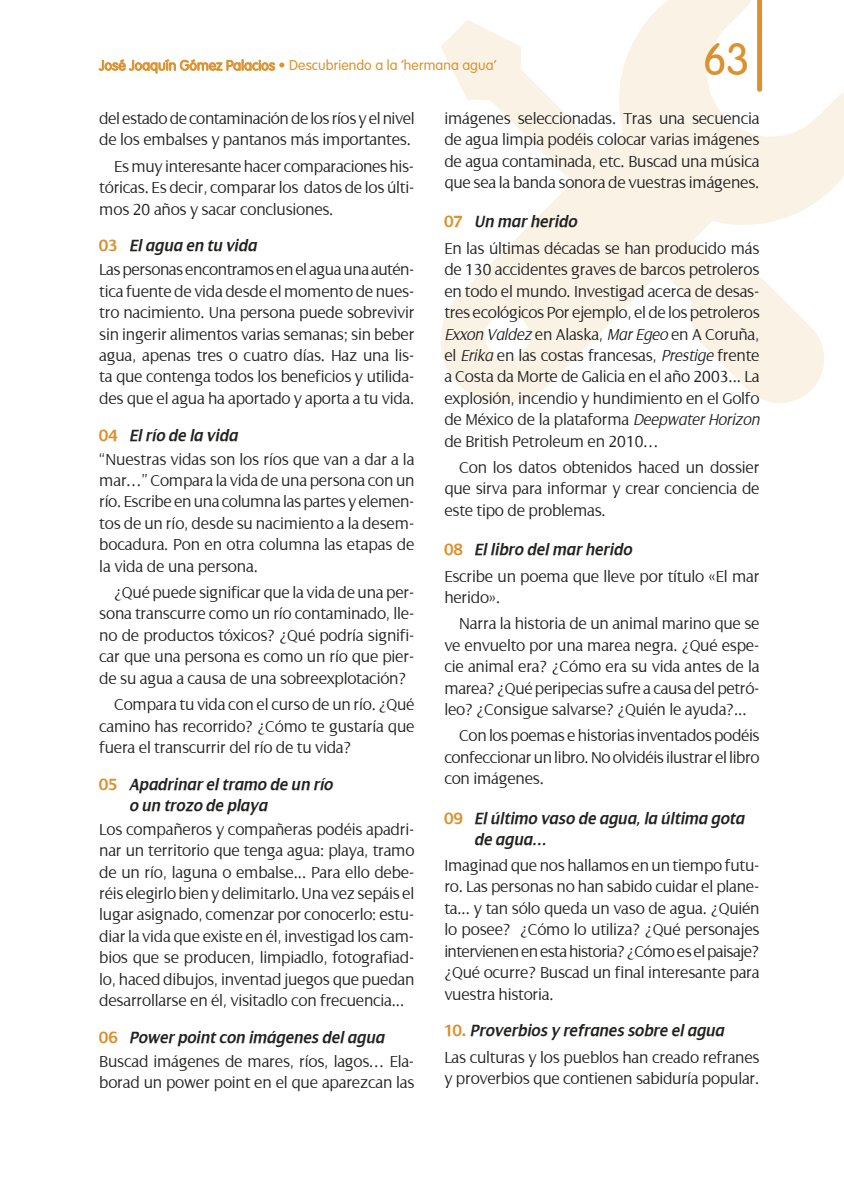
<style>
.page{position:relative;width:844px;height:1191px;background:#fff}
.page>*{position:absolute;margin:0;border:0;box-sizing:border-box;transform-origin:0 0}
.t1{font:300 45.5px "Vag";color:#db912f}
.t2{font:italic 600 17.5px/21px "Dialog";letter-spacing:.01em;color:#222221;scale:.95 1}
.t3{font:300 17.15px/21.3px "Dialog";letter-spacing:-.015em;color:#222221;text-align:justify}
.t4{font:300 14px "VAG Rounded Std";letter-spacing:.01em;color:#db912f}
.s1{font-weight:700;font-style:normal;color:#db912f}
.s2{font-style:italic}
</style>
<div class="page">
<svg style="left:441px;top:0;width:402px;height:403px;fill:#fbf2e6"></svg>
<svg style="left:756px;top:0;width:5px;height:92px"></svg>
<svg style="left:99px;top:59px;width:176px;height:15px"></svg>
<p class="t4" style="left:99px;top:57px;width:398px">José Joaquín Gómez Palacios • Descubriendo a la ‘hermana agua’</p>
<h1 class="t1" style="left:703px;top:34px;width:48px">63</h1>
<p class="t3" style="left:99px;top:108px;width:317px">del estado de contaminación de los ríos y el nivel de los embalses y pantanos más importantes.</p>
<p class="t3" style="left:99px;top:156px;width:317px;text-indent:15px">Es muy interesante hacer comparaciones his&shy;tóricas. Es decir, comparar los datos de los últi&shy;mos 20 años y sacar conclusiones.</p>
<p class="t2" style="left:99px;top:235px;width:167px"><span class="s1">03</span> El agua en tu vida</p>
<p class="t3" style="left:99px;top:259px;width:317px">Las personas encontramos en el agua una autén&shy;tica fuente de vida desde el momento de nues&shy;tro nacimiento. Una persona puede sobrevivir sin ingerir alimentos varias semanas; sin beber agua, apenas tres o cuatro días. Haz una lis&shy;ta que contenga todos los beneficios y utilida&shy;des que el agua ha aportado y aporta a tu vida.</p>
<p class="t2" style="left:99px;top:424px;width:147px"><span class="s1">04</span> El río de la vida</p>
<p class="t3" style="left:99px;top:448px;width:317px">“Nuestras vidas son los ríos que van a dar a la mar…” Compara la vida de una persona con un río. Escribe en una columna las partes y elemen&shy;tos de un río, desde su nacimiento a la desem&shy;bocadura. Pon en otra columna las etapas de la vida de una persona.</p>
<p class="t3" style="left:99px;top:582px;width:317px;text-indent:15px">¿Qué puede significar que la vida de una per&shy;sona transcurre como un río contaminado, lle&shy;no de productos tóxicos? ¿Qué podría signifi&shy;car que una persona es como un río que pier&shy;de su agua a causa de una sobreexplotación?</p>
<p class="t3" style="left:99px;top:694px;width:317px;text-indent:15px">Compara tu vida con el curso de un río. ¿Qué camino has recorrido? ¿Cómo te gustaría que fuera el transcurrir del río de tu vida?</p>
<p class="t2" style="left:129px;top:774px;width:216px;text-indent:-30px"><span class="s1">05</span> Apadrinar el tramo de un río o un trozo de playa</p>
<p class="t3" style="left:99px;top:818px;width:317px">Los compañeros y compañeras podéis apadri&shy;nar un territorio que tenga agua: playa, tramo de un río, laguna o embalse... Para ello debe&shy;réis elegirlo bien y delimitarlo. Una vez sepáis el lugar asignado, comenzar por conocerlo: estu&shy;diar la vida que existe en él, investigad los cam&shy;bios que se producen, limpiadlo, fotografiad&shy;lo, haced dibujos, inventad juegos que puedan desarrollarse en él, visitadlo con frecuencia...</p>
<p class="t2" style="left:99px;top:1027px;width:301px"><span class="s1">06</span> Power point con imágenes del agua</p>
<p class="t3" style="left:99px;top:1050px;width:317px">Buscad imágenes de mares, ríos, lagos… Ela&shy;borad un power point en el que aparezcan las</p>
<p class="t3" style="left:444px;top:108px;width:317px">imágenes seleccionadas. Tras una secuencia de agua limpia podéis colocar varias imágenes de agua contaminada, etc. Buscad una música que sea la banda sonora de vuestras imágenes.</p>
<p class="t2" style="left:444px;top:211px;width:141px"><span class="s1">07</span> Un mar herido</p>
<p class="t3" style="left:444px;top:238px;width:317px">En las últimas décadas se han producido más de 130 accidentes graves de barcos petroleros en todo el mundo. Investigad acerca de desas&shy;tres ecológicos Por ejemplo, el de los petroleros <span class="s2">Exxon Valdez</span> en Alaska, <span class="s2">Mar Egeo</span> en A Coruña, el <span class="s2">Erika</span> en las costas francesas, <span class="s2">Prestige</span> frente a Costa da Morte de Galicia en el año 2003... La explosión, incendio y hundimiento en el Golfo de México de la plataforma <span class="s2">Deepwater Horizon </span>de British Petroleum en 2010…</p>
<p class="t3" style="left:444px;top:457px;width:317px;text-indent:15px">Con los datos obtenidos haced un dossier que sirva para informar y crear conciencia de este tipo de problemas.</p>
<p class="t2" style="left:444px;top:539px;width:199px"><span class="s1">08</span> El libro del mar herido</p>
<p class="t3" style="left:444px;top:565px;width:317px">Escribe un poema que lleve por título «El mar herido».</p>
<p class="t3" style="left:444px;top:613px;width:317px;text-indent:15px">Narra la historia de un animal marino que se ve envuelto por una marea negra. ¿Qué espe&shy;cie animal era? ¿Cómo era su vida antes de la marea? ¿Qué peripecias sufre a causa del petró&shy;leo? ¿Consigue salvarse? ¿Quién le ayuda?...</p>
<p class="t3" style="left:444px;top:725px;width:317px;text-indent:15px">Con los poemas e historias inventados podéis confeccionar un libro. No olvidéis ilustrar el libro con imágenes.</p>
<p class="t2" style="left:474px;top:807px;width:286px;text-indent:-30px"><span class="s1">09</span> El último vaso de agua, la última gota de agua…</p>
<p class="t3" style="left:444px;top:855px;width:317px">Imaginad que nos hallamos en un tiempo futu&shy;ro. Las personas no han sabido cuidar el plane&shy;ta... y tan sólo queda un vaso de agua. ¿Quién lo posee? ¿Cómo lo utiliza? ¿Qué personajes intervienen en esta historia? ¿Cómo es el paisaje? ¿Qué ocurre? Buscad un final interesante para vuestra historia.</p>
<p class="t2" style="left:444px;top:1020px;width:296px"><span class="s1">10.</span> Proverbios y refranes sobre el agua</p>
<p class="t3" style="left:444px;top:1046px;width:317px">Las culturas y los pueblos han creado refranes y proverbios que contienen sabiduría popular.</p>
</div>
